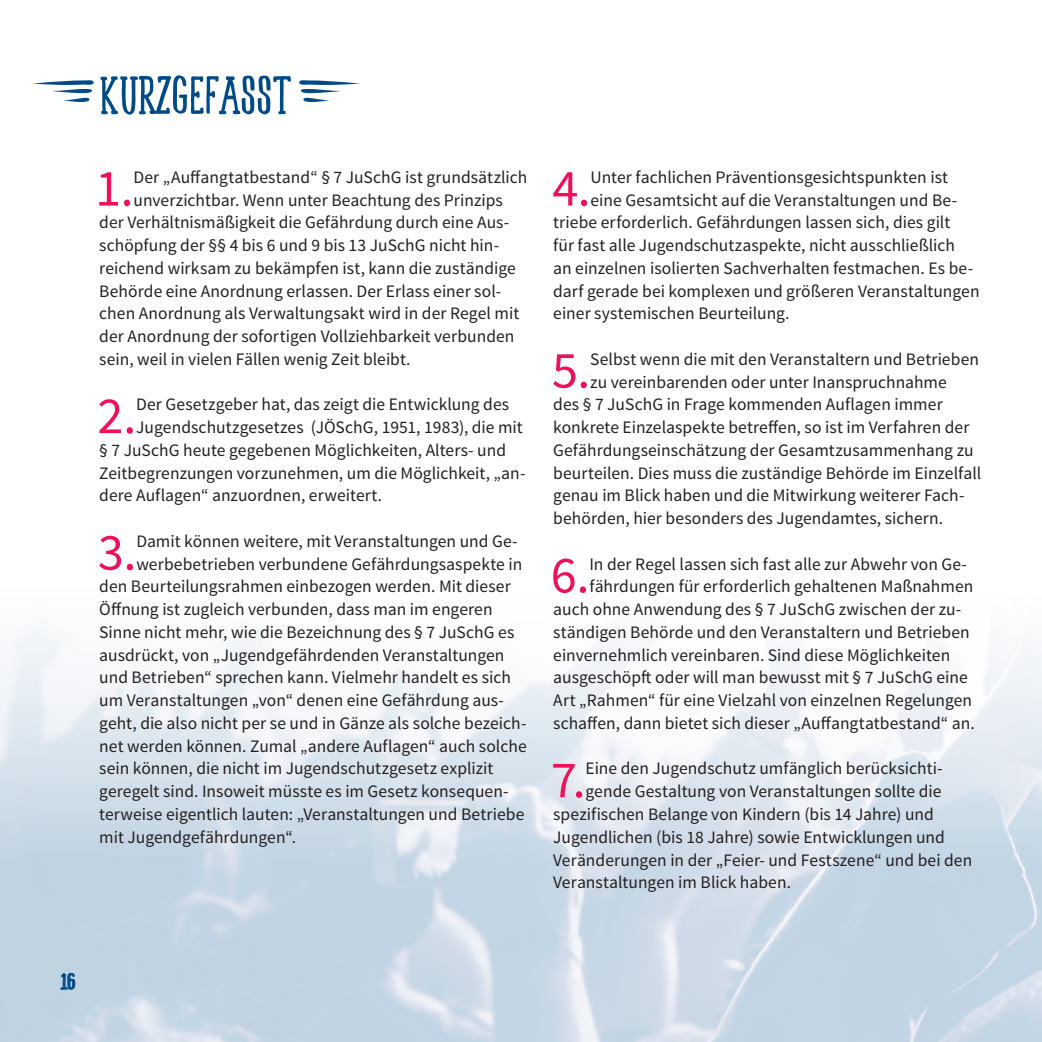
<style>
.page{position:relative;width:1042px;height:1042px;background:#fff}
.page>*{position:absolute;margin:0;border:0;box-sizing:border-box;transform-origin:0 0}
.Headline{font:700 59.5px "Spirited Serif";letter-spacing:.01em;color:#004b87}
.Fließtext{font:52.15px "Source Sans Pro";color:#ee1059}
.Zwischenüberschrift{font:700 23.62px "Spirited Serif";color:#004b87;scale:1.33 1}
.Fließtext-2{font:17.5px "Source Sans Pro";color:#231f20}
</style>
<div class="page">
<img style="left:0;top:630px;width:1042px;height:412px">
<svg style="left:60px;top:972px;width:16px;height:18px"></svg>
<p class="Headline" style="left:100px;top:67px;width:268px">KURZGEFASST ●</p>
<p class="Fließtext" style="left:95px;top:156px;width:40px">1.</p>
<p class="Fließtext-2" style="left:134px;top:166px;width:395px">Der „Auffangtatbestand“ § 7 JuSchG ist grundsätzlich</p>
<p class="Fließtext-2" style="left:134px;top:189px;width:371px">unverzichtbar. Wenn unter Beachtung des Prinzips</p>
<p class="Fließtext-2" style="left:99px;top:212px;width:411px">der Verhältnismäßigkeit die Gefährdung durch eine Aus-</p>
<p class="Fließtext-2" style="left:99px;top:234px;width:401px">schöpfung der §§ 4 bis 6 und 9 bis 13 JuSchG nicht hin-</p>
<p class="Fließtext-2" style="left:99px;top:257px;width:418px">reichend wirksam zu bekämpfen ist, kann die zuständige</p>
<p class="Fließtext-2" style="left:99px;top:280px;width:404px">Behörde eine Anordnung erlassen. Der Erlass einer sol-</p>
<p class="Fließtext-2" style="left:99px;top:303px;width:421px">chen Anordnung als Verwaltungsakt wird in der Regel mit</p>
<p class="Fließtext-2" style="left:99px;top:325px;width:417px">der Anordnung der sofortigen Vollziehbarkeit verbunden</p>
<p class="Fließtext-2" style="left:99px;top:348px;width:313px">sein, weil in vielen Fällen wenig Zeit bleibt.</p>
<p class="Fließtext" style="left:97px;top:383px;width:40px">2.</p>
<p class="Fließtext-2" style="left:136px;top:394px;width:374px">Der Gesetzgeber hat, das zeigt die Entwicklung des</p>
<p class="Fließtext-2" style="left:136px;top:416px;width:388px">Jugendschutzgesetzes (JÖSchG, 1951, 1983), die mit</p>
<p class="Fließtext-2" style="left:99px;top:439px;width:408px">§ 7 JuSchG heute gegebenen Möglichkeiten, Alters- und</p>
<p class="Fließtext-2" style="left:99px;top:462px;width:428px">Zeitbegrenzungen vorzunehmen, um die Möglichkeit, „an-</p>
<p class="Fließtext-2" style="left:99px;top:485px;width:284px">dere Auflagen“ anzuordnen, erweitert.</p>
<p class="Fließtext" style="left:98px;top:520px;width:40px">3.</p>
<p class="Fließtext-2" style="left:136px;top:530px;width:383px">Damit können weitere, mit Veranstaltungen und Ge-</p>
<p class="Fließtext-2" style="left:136px;top:553px;width:387px">werbebetrieben verbundene Gefährdungsaspekte in</p>
<p class="Fließtext-2" style="left:99px;top:576px;width:413px">den Beurteilungsrahmen einbezogen werden. Mit dieser</p>
<p class="Fließtext-2" style="left:99px;top:598px;width:395px">Öffnung ist zugleich verbunden, dass man im engeren</p>
<p class="Fließtext-2" style="left:99px;top:621px;width:417px">Sinne nicht mehr, wie die Bezeichnung des § 7 JuSchG es</p>
<p class="Fließtext-2" style="left:99px;top:644px;width:407px">ausdrückt, von „Jugendgefährdenden Veranstaltungen</p>
<p class="Fließtext-2" style="left:99px;top:667px;width:413px">und Betrieben“ sprechen kann. Vielmehr handelt es sich</p>
<p class="Fließtext-2" style="left:99px;top:689px;width:406px">um Veranstaltungen „von“ denen eine Gefährdung aus-</p>
<p class="Fließtext-2" style="left:99px;top:712px;width:429px">geht, die also nicht per se und in Gänze als solche bezeich-</p>
<p class="Fließtext-2" style="left:99px;top:735px;width:429px">net werden können. Zumal „andere Auflagen“ auch solche</p>
<p class="Fließtext-2" style="left:99px;top:758px;width:396px">sein können, die nicht im Jugendschutzgesetz explizit</p>
<p class="Fließtext-2" style="left:99px;top:780px;width:411px">geregelt sind. Insoweit müsste es im Gesetz konsequen-</p>
<p class="Fließtext-2" style="left:99px;top:803px;width:427px">terweise eigentlich lauten: „Veranstaltungen und Betriebe</p>
<p class="Fließtext-2" style="left:99px;top:826px;width:198px">mit Jugendgefährdungen“.</p>
<p class="Fließtext" style="left:552px;top:156px;width:40px">4.</p>
<p class="Fließtext-2" style="left:590px;top:166px;width:359px">Unter fachlichen Präventionsgesichtspunkten ist</p>
<p class="Fließtext-2" style="left:590px;top:189px;width:368px">eine Gesamtsicht auf die Veranstaltungen und Be-</p>
<p class="Fließtext-2" style="left:553px;top:212px;width:398px">triebe erforderlich. Gefährdungen lassen sich, dies gilt</p>
<p class="Fließtext-2" style="left:553px;top:234px;width:403px">für fast alle Jugendschutzaspekte, nicht ausschließlich</p>
<p class="Fließtext-2" style="left:553px;top:257px;width:421px">an einzelnen isolierten Sachverhalten festmachen. Es be-</p>
<p class="Fließtext-2" style="left:553px;top:280px;width:428px">darf gerade bei komplexen und größeren Veranstaltungen</p>
<p class="Fließtext-2" style="left:553px;top:303px;width:238px">einer systemischen Beurteilung.</p>
<p class="Fließtext" style="left:552px;top:338px;width:40px">5.</p>
<p class="Fließtext-2" style="left:590px;top:348px;width:390px">Selbst wenn die mit den Veranstaltern und Betrieben</p>
<p class="Fließtext-2" style="left:590px;top:371px;width:358px">zu vereinbarenden oder unter Inanspruchnahme</p>
<p class="Fließtext-2" style="left:553px;top:394px;width:391px">des § 7 JuSchG in Frage kommenden Auflagen immer</p>
<p class="Fließtext-2" style="left:553px;top:416px;width:418px">konkrete Einzelaspekte betreffen, so ist im Verfahren der</p>
<p class="Fließtext-2" style="left:553px;top:439px;width:422px">Gefährdungseinschätzung der Gesamtzusammenhang zu</p>
<p class="Fließtext-2" style="left:553px;top:462px;width:429px">beurteilen. Dies muss die zuständige Behörde im Einzelfall</p>
<p class="Fließtext-2" style="left:553px;top:485px;width:413px">genau im Blick haben und die Mitwirkung weiterer Fach-</p>
<p class="Fließtext-2" style="left:553px;top:507px;width:391px">behörden, hier besonders des Jugendamtes, sichern.</p>
<p class="Fließtext" style="left:551px;top:543px;width:40px">6.</p>
<p class="Fließtext-2" style="left:589px;top:553px;width:379px">In der Regel lassen sich fast alle zur Abwehr von Ge-</p>
<p class="Fließtext-2" style="left:589px;top:576px;width:385px">fährdungen für erforderlich gehaltenen Maßnahmen</p>
<p class="Fließtext-2" style="left:553px;top:598px;width:410px">auch ohne Anwendung des § 7 JuSchG zwischen der zu-</p>
<p class="Fließtext-2" style="left:553px;top:621px;width:418px">ständigen Behörde und den Veranstaltern und Betrieben</p>
<p class="Fließtext-2" style="left:553px;top:644px;width:398px">einvernehmlich vereinbaren. Sind diese Möglichkeiten</p>
<p class="Fließtext-2" style="left:553px;top:667px;width:416px">ausgeschöpft oder will man bewusst mit § 7 JuSchG eine</p>
<p class="Fließtext-2" style="left:553px;top:689px;width:420px">Art „Rahmen“ für eine Vielzahl von einzelnen Regelungen</p>
<p class="Fließtext-2" style="left:553px;top:712px;width:423px">schaffen, dann bietet sich dieser „Auffangtatbestand“ an.</p>
<p class="Fließtext" style="left:551px;top:747px;width:36px">7.</p>
<p class="Fließtext-2" style="left:585px;top:758px;width:359px">Eine den Jugendschutz umfänglich berücksichti-</p>
<p class="Fließtext-2" style="left:585px;top:780px;width:357px">gende Gestaltung von Veranstaltungen sollte die</p>
<p class="Fließtext-2" style="left:553px;top:803px;width:382px">spezifischen Belange von Kindern (bis 14 Jahre) und</p>
<p class="Fließtext-2" style="left:553px;top:826px;width:393px">Jugendlichen (bis 18 Jahre) sowie Entwicklungen und</p>
<p class="Fließtext-2" style="left:553px;top:849px;width:421px">Veränderungen in der „Feier- und Festszene“ und bei den</p>
<p class="Fließtext-2" style="left:553px;top:871px;width:239px">Veranstaltungen im Blick haben.</p>
<p class="Zwischenüberschrift" style="left:61px;top:971px;width:12px">16</p>
</div>
